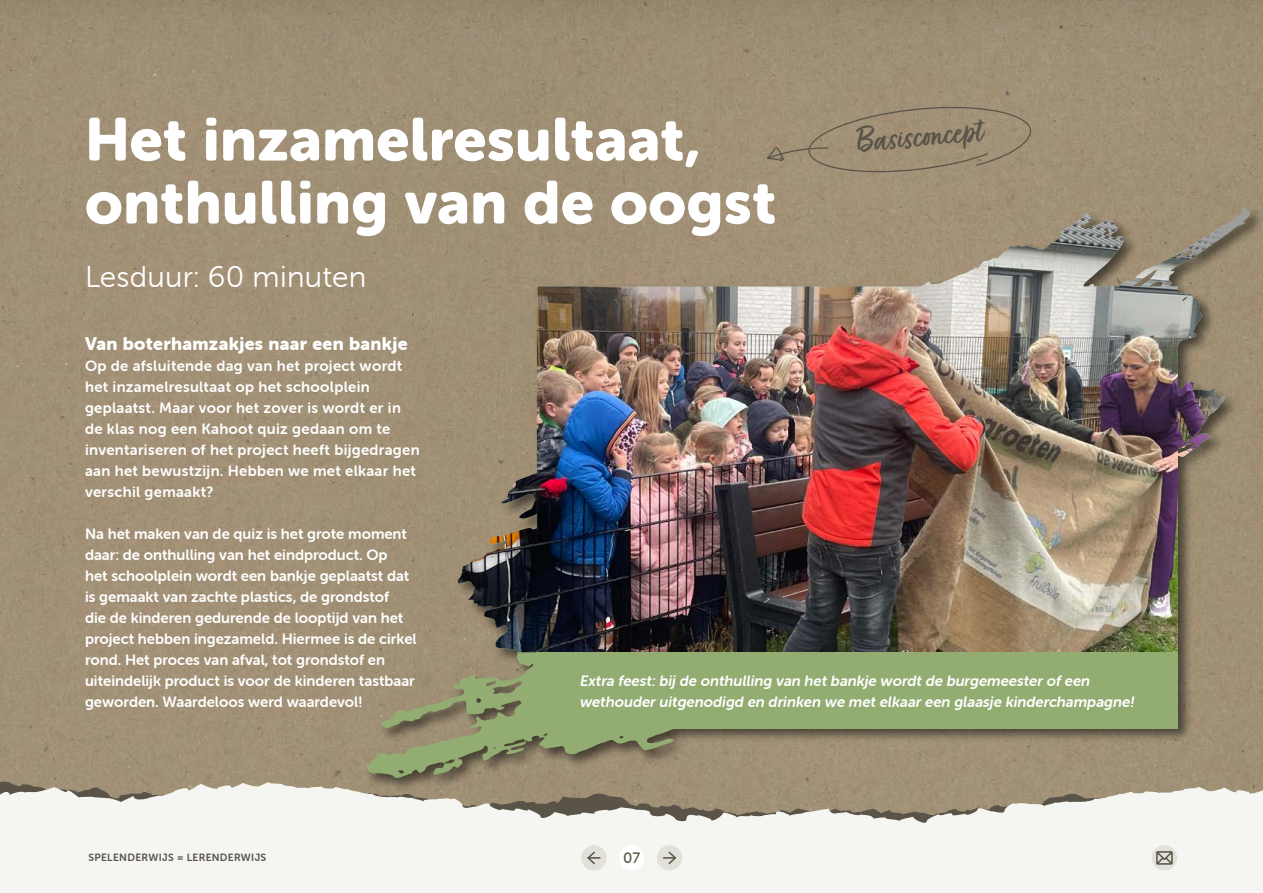
<style>
.page{position:relative;width:1263px;height:893px;background:#fff}
.page>*{position:absolute;margin:0;border:0;box-sizing:border-box;transform-origin:0 0}
.t1{font:60px/63px "Museo Sans Rounded 900";letter-spacing:.01em;color:#fff}
.t2{font:40.95px "Fave Script Bold Pro";color:#595348}
.t3{font:30px "Museo Sans Rounded 300";letter-spacing:.01em;color:#fff}
.t4{font:18px "Museo Sans Rounded 900";letter-spacing:.02em;color:#fff}
.t5{font:15px/21px "Museo Sans Rounded 700";color:#fff}
.t6{font:15px/21px "Museo Sans Rounded 700";letter-spacing:.02em;color:#fff}
.t7{font:italic 15px/21px "Museo Sans Rounded 700";color:#fff}
.t8{font:15px "Museo Sans Rounded 500";color:#595348}
.t9{font:10.5px "Museo Sans Rounded 700";letter-spacing:.03em;color:#595348}
</style>
<div class="page">
<div style="left:0;top:0;width:1263px;height:779px;background:#a09075"></div>
<div style="left:364px;top:205px;width:899px;height:588px;background:#a09075"></div>
<img style="left:366px;top:207px;width:884px;height:571px">
<svg style="left:1225px;top:208px;width:18px;height:294px"></svg>
<img style="left:502px;top:208px;width:723px;height:294px">
<div style="left:537px;top:652px;width:641px;height:77px;background:#93ac72"></div>
<svg style="left:766px;top:102px;width:271px;height:75px;background:#9e8f74"></svg>
<svg style="left:0;top:779px;width:834px;height:114px;fill:#f5f5f2"></svg>
<svg style="left:834px;top:784px;width:429px;height:109px;fill:#f5f5f2"></svg>
<div style="left:581px;top:845px;width:25px;height:25px;background:#e1e1d9;border-radius:50%"></div>
<svg style="left:587px;top:851px;width:13px;height:14px"></svg>
<div style="left:619px;top:845px;width:25px;height:25px;background:#fff;border-radius:50%"></div>
<div style="left:657px;top:845px;width:25px;height:25px;background:#e1e1d9;border-radius:50%"></div>
<svg style="left:663px;top:851px;width:14px;height:14px"></svg>
<div style="left:1152px;top:845px;width:25px;height:25px;background:#e1e1d9;border-radius:50%"></div>
<svg style="left:1156px;top:851px;width:17px;height:14px"></svg>
<h1 class="t1" style="left:85px;top:108px;width:692px">Het inzamelresultaat, onthulling van de oogst</h1>
<h3 class="t3" style="left:85px;top:260px;width:283px">Lesduur: 60 minuten</h3>
<h2 class="t2" style="left:855px;top:119px;width:128px;rotate:-5deg">Basisconcept</h2>
<p class="t4" style="left:85px;top:333px;width:324px">Van boterhamzakjes naar een bankje</p>
<p class="t6" style="left:85px;top:355px;width:336px">Op de afsluitende dag van het project wordt het inzamelresultaat op het schoolplein geplaatst. Maar voor het zover is wordt er in de klas nog een Kahoot quiz gedaan om te inventariseren of het project heeft bijgedragen aan het bewustzijn. Hebben we met elkaar het verschil gemaakt?</p>
<p class="t5" style="left:85px;top:523px;width:333px">Na het maken van de quiz is het grote moment daar: de onthulling van het eindproduct. Op<br>het schoolplein wordt een bankje geplaatst dat is gemaakt van zachte plastics, de grondstof<br>die de kinderen gedurende de looptijd van het project hebben ingezameld. Hiermee is de cirkel rond. Het proces van afval, tot grondstof en uiteindelijk product is voor de kinderen tastbaar geworden. Waardeloos werd waardevol!</p>
<p class="t7" style="left:579px;top:670px;width:558px">Extra feest: bij de onthulling van het bankje wordt de burgemeester of een wethouder uitgenodigd en drinken we met elkaar een glaasje kinderchampagne!</p>
<p class="t9" style="left:88px;top:852px;width:179px">SPELENDERWIJS = LERENDERWIJS</p>
<p class="t8" style="left:623px;top:850px;width:19px">07</p>
</div>
